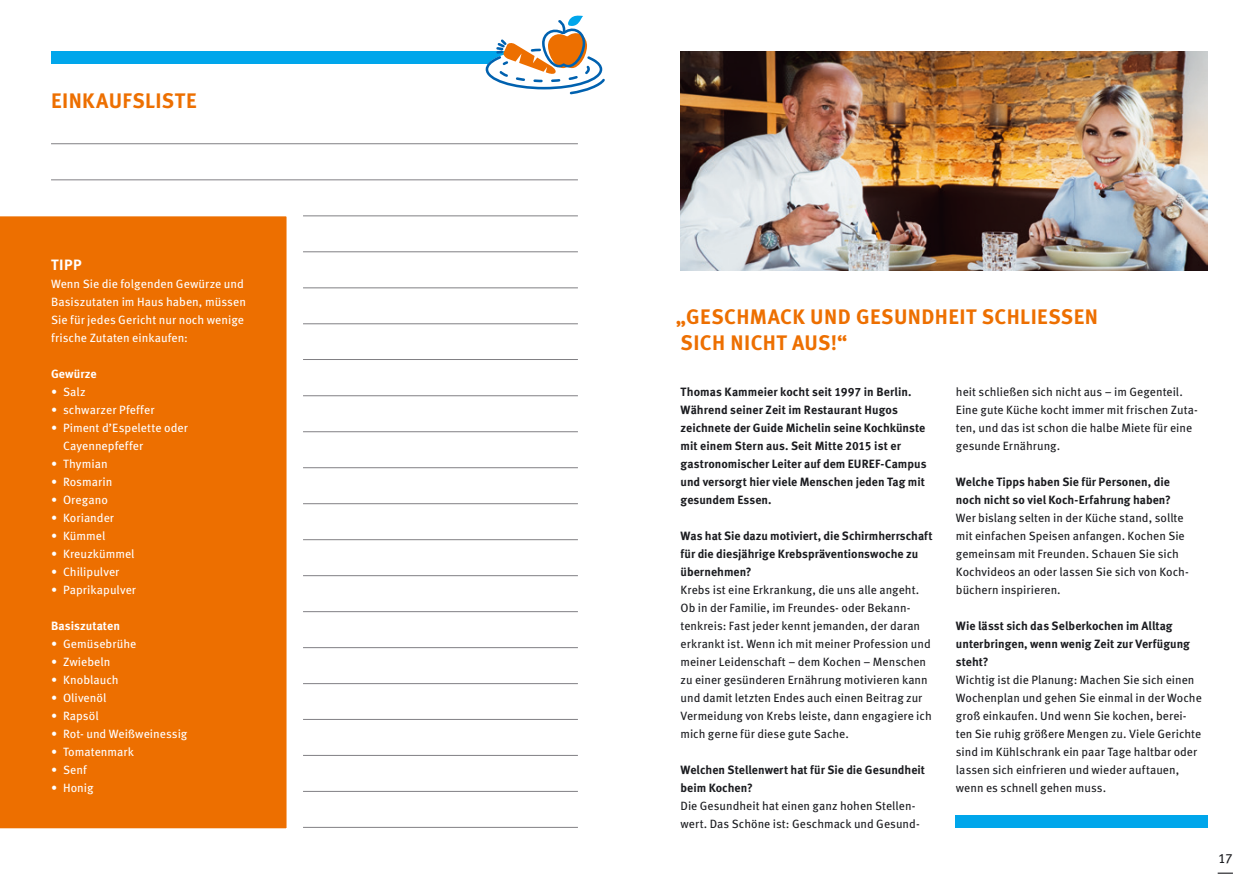
<style>
.page{position:relative;width:1259px;height:893px;background:#fff}
.page>*{position:absolute;margin:0;border:0;box-sizing:border-box;transform-origin:0 0}
.t1{font:700 21px/25.5px "Meta Pro";letter-spacing:.02em;color:#ed6f00}
.t2{font:700 15px "Meta Pro";color:#fff}
.t3{font:13.5px "Meta Pro";color:#1b1c20}
.t4{font:12px/18px "Meta Pro";color:#1b1c20}
.t5{font:700 12px/18px "Meta Pro";color:#1b1c20}
.t6{font:12px/18px "Meta Pro";color:#fff}
.t7{font:700 12px "Meta Pro";letter-spacing:.005em;color:#fff}
</style>
<div class="page">
<img style="left:680px;top:51px;width:528px;height:219px">
<div style="left:51px;top:51px;width:525px;height:13px;background:#00a6eb"></div>
<svg style="left:1217px;top:873px;width:16px;height:1px"></svg>
<hr style="left:51px;top:143px;width:527px;height:1px;background:#818084">
<hr style="left:51px;top:180px;width:527px;height:1px;background:#818084">
<hr style="left:51px;top:216px;width:527px;height:1px;background:#818084">
<hr style="left:51px;top:252px;width:527px;height:1px;background:#818084">
<hr style="left:51px;top:288px;width:527px;height:1px;background:#818084">
<hr style="left:51px;top:324px;width:527px;height:1px;background:#818084">
<hr style="left:51px;top:395px;width:527px;height:1px;background:#818084">
<hr style="left:51px;top:431px;width:527px;height:1px;background:#818084">
<hr style="left:51px;top:467px;width:527px;height:1px;background:#818084">
<hr style="left:51px;top:503px;width:527px;height:1px;background:#818084">
<hr style="left:51px;top:539px;width:527px;height:1px;background:#818084">
<hr style="left:51px;top:575px;width:527px;height:1px;background:#818084">
<hr style="left:51px;top:611px;width:527px;height:1px;background:#818084">
<hr style="left:51px;top:647px;width:527px;height:1px;background:#818084">
<hr style="left:51px;top:683px;width:527px;height:1px;background:#818084">
<hr style="left:51px;top:719px;width:527px;height:1px;background:#818084">
<hr style="left:51px;top:755px;width:527px;height:1px;background:#818084">
<hr style="left:51px;top:791px;width:527px;height:1px;background:#818084">
<hr style="left:51px;top:827px;width:527px;height:1px;background:#818084">
<hr style="left:51px;top:359px;width:527px;height:1px;background:#818084">
<div style="left:956px;top:815px;width:252px;height:12px;background:#00a6eb"></div>
<svg style="left:0;top:215px;width:311px;height:614px;background:#ee7a14"></svg>
<svg style="left:485px;top:15px;width:120px;height:80px"></svg>
<h1 class="t1" style="left:51px;top:87px;width:147px">EINKAUFSLISTE</h1>
<p class="t2" style="left:51px;top:253px;width:32px">TIPP</p>
<p class="t6" style="left:51px;top:274px;width:196px">Wenn Sie die folgenden Gewürze und Basiszutaten im Haus haben, müssen Sie für jedes Gericht nur noch wenige frische Zutaten einkaufen:</p>
<p class="t7" style="left:51px;top:364px;width:47px">Gewürze</p>
<p class="t6" style="left:51px;top:382px;width:36px">• Salz</p>
<p class="t6" style="left:51px;top:400px;width:105px">• schwarzer Pfeffer</p>
<p class="t6" style="left:63px;top:418px;width:126px;text-indent:-12px">• Piment d’Espelette oder<br>Cayennepfeffer</p>
<p class="t6" style="left:51px;top:454px;width:58px">• Thymian</p>
<p class="t6" style="left:51px;top:472px;width:63px">• Rosmarin</p>
<p class="t6" style="left:51px;top:490px;width:58px">• Oregano</p>
<p class="t6" style="left:51px;top:508px;width:65px">• Koriander</p>
<p class="t6" style="left:51px;top:526px;width:56px">• Kümmel</p>
<p class="t6" style="left:51px;top:544px;width:85px">• Kreuzkümmel</p>
<p class="t6" style="left:51px;top:562px;width:70px">• Chilipulver</p>
<p class="t6" style="left:51px;top:580px;width:87px">• Paprikapulver</p>
<p class="t7" style="left:51px;top:616px;width:70px">Basiszutaten</p>
<p class="t6" style="left:51px;top:634px;width:87px">• Gemüsebrühe</p>
<p class="t6" style="left:51px;top:652px;width:61px">• Zwiebeln</p>
<p class="t6" style="left:51px;top:670px;width:69px">• Knoblauch</p>
<p class="t6" style="left:51px;top:688px;width:57px">• Olivenöl</p>
<p class="t6" style="left:51px;top:706px;width:49px">• Rapsöl</p>
<p class="t6" style="left:51px;top:724px;width:138px">• Rot- und Weißweinessig</p>
<p class="t6" style="left:51px;top:742px;width:85px">• Tomatenmark</p>
<p class="t6" style="left:51px;top:760px;width:37px">• Senf</p>
<p class="t6" style="left:51px;top:778px;width:44px">• Honig</p>
<h1 class="t1" style="left:676px;top:303px;width:423px">„GESCHMACK UND GESUNDHEIT SCHLIESSEN<br>SICH NICHT AUS!“</h1>
<p class="t5" style="left:680px;top:382px;width:247px">Thomas Kammeier kocht seit 1997 in Berlin.<br>Während seiner Zeit im Restaurant Hugos zeichnete der Guide Michelin seine Kochkünste mit einem Stern aus. Seit Mitte 2015 ist er gastronomischer Leiter auf dem EUREF-Campus und versorgt hier viele Menschen jeden Tag mit gesundem Essen.</p>
<p class="t5" style="left:680px;top:526px;width:253px">Was hat Sie dazu motiviert, die Schirmherrschaft für die diesjährige Krebspräventionswoche zu übernehmen?</p>
<p class="t4" style="left:680px;top:580px;width:253px">Krebs ist eine Erkrankung, die uns alle angeht.<br>Ob in der Familie, im Freundes- oder Bekann&shy;tenkreis: Fast jeder kennt jemanden, der daran erkrankt ist. Wenn ich mit meiner Profession und meiner Leidenschaft – dem Kochen – Menschen zu einer gesünderen Ernährung motivieren kann und damit letzten Endes auch einen Beitrag zur Vermeidung von Krebs leiste, dann engagiere ich mich gerne für diese gute Sache.</p>
<p class="t5" style="left:680px;top:760px;width:246px">Welchen Stellenwert hat für Sie die Gesundheit beim Kochen?</p>
<p class="t4" style="left:680px;top:796px;width:241px">Die Gesundheit hat einen ganz hohen Stellen&shy;wert. Das Schöne ist: Geschmack und Gesund-</p>
<p class="t4" style="left:956px;top:382px;width:243px">heit schließen sich nicht aus – im Gegenteil.<br>Eine gute Küche kocht immer mit frischen Zuta&shy;ten, und das ist schon die halbe Miete für eine gesunde Ernährung.</p>
<p class="t5" style="left:956px;top:472px;width:216px">Welche Tipps haben Sie für Personen, die noch nicht so viel Koch-Erfahrung haben?</p>
<p class="t4" style="left:956px;top:508px;width:234px">Wer bislang selten in der Küche stand, sollte mit einfachen Speisen anfangen. Kochen Sie gemeinsam mit Freunden. Schauen Sie sich Kochvideos an oder lassen Sie sich von Koch&shy;büchern inspirieren.</p>
<p class="t5" style="left:956px;top:616px;width:235px">Wie lässt sich das Selberkochen im Alltag unterbringen, wenn wenig Zeit zur Verfügung steht?</p>
<p class="t4" style="left:956px;top:670px;width:247px">Wichtig ist die Planung: Machen Sie sich einen Wochenplan und gehen Sie einmal in der Woche groß einkaufen. Und wenn Sie kochen, berei&shy;ten Sie ruhig größere Mengen zu. Viele Gerichte sind im Kühlschrank ein paar Tage haltbar oder lassen sich einfrieren und wieder auftauen, wenn es schnell gehen muss.</p>
<p class="t3" style="left:1218px;top:848px;width:16px">17</p>
</div>
